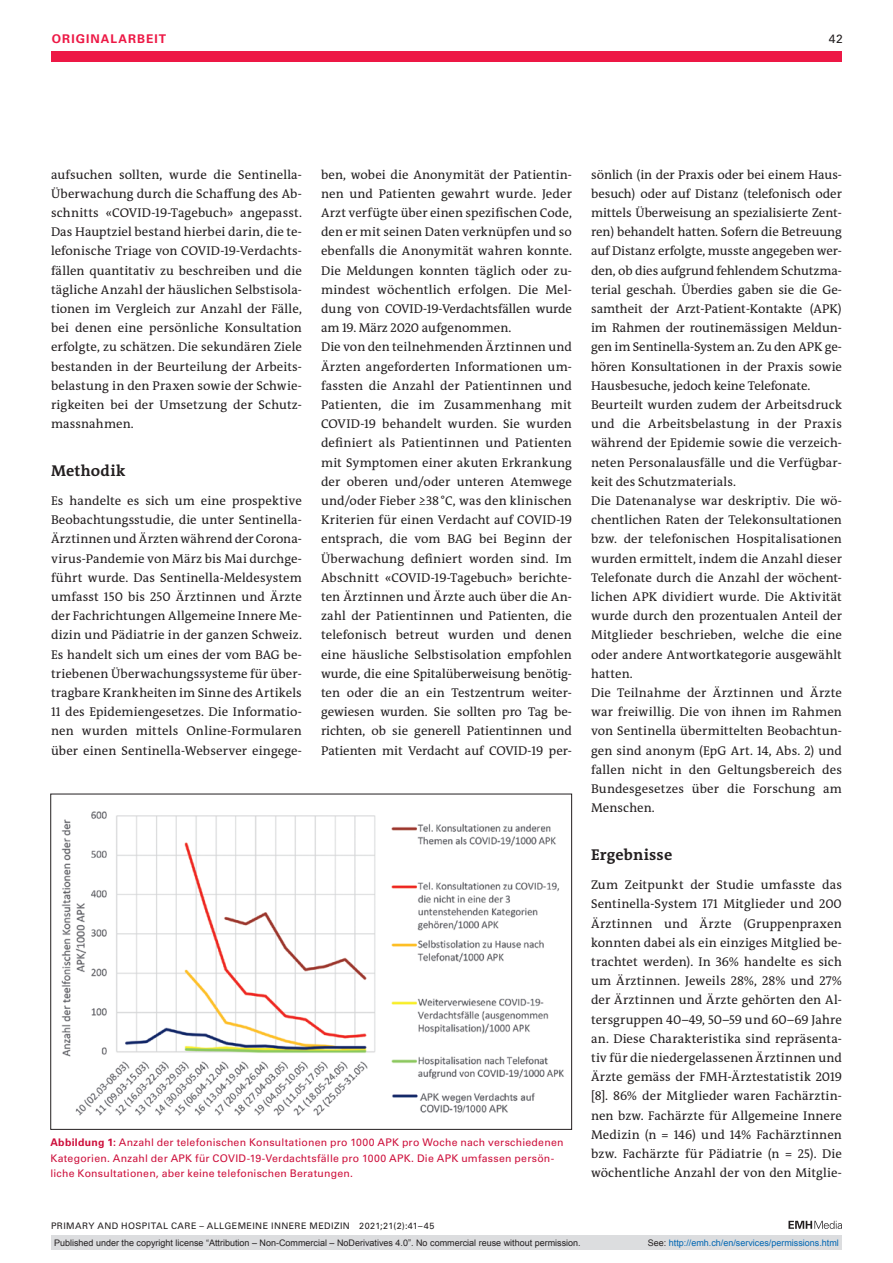
<style>
.page{position:relative;width:893px;height:1263px;background:#fff}
.page>*{position:absolute;margin:0;border:0;box-sizing:border-box;transform-origin:0 0}
.section-h1{font:700 15.75px "The Antiqua B W7";letter-spacing:.01em;color:#231f20}
.section-pn{font:12.75px/19.2px "The Antiqua B W5 Plain";color:#231f20;text-align:justify}
.ressort{font:700 12px "Univers LT Std";color:#ed1845}
.ressort-2{font:12px "Univers LT Std";color:#231f20}
.fig-caption{font:10.5px/15.8px "Univers LT Std";letter-spacing:.025em;color:#cd0f3b}
.t1{font:9px "Arial";color:#231f20}
.fusszeile{font:9px "Univers LT Std";letter-spacing:.045em;color:#231f20}
.t2{font:9px "Arial";color:#0066b3}
.s1{font-weight:700}
.s2{color:#231f20}
</style>
<div class="page">
<div style="left:51px;top:51px;width:791px;height:11px;background:#ed1845"></div>
<svg style="left:788px;top:1221px;width:54px;height:8px"></svg>
<img style="left:61px;top:811px;width:503px;height:305px">
<div style="left:51px;top:1235px;width:791px;height:15px;background:#dcdddf"></div>
<p class="ressort" style="left:52px;top:31px;width:10px">ORIGINALARBEIT</p>
<p class="ressort-2" style="left:829px;top:31px;width:15px">42</p>
<p class="section-pn" style="left:51px;top:165px;width:252px">aufsuchen sollten, wurde die Sentinella-Überwachung durch die Schaffung des Ab&shy;schnitts «COVID-19-Tagebuch» angepasst.<br>Das Hauptziel bestand hierbei darin, die te&shy;lefonische Triage von COVID-19-Verdachts&shy;fällen quantitativ zu beschreiben und die tägliche Anzahl der häuslichen Selbstisola&shy;tionen im Vergleich zur Anzahl der Fälle, bei denen eine persönliche Konsultation erfolgte, zu schätzen. Die sekundären Ziele bestanden in der Beurteilung der Arbeits&shy;belastung in den Praxen sowie der Schwie&shy;rigkeiten bei der Umsetzung der Schutz&shy;massnahmen.</p>
<p class="section-h1" style="left:51px;top:461px;width:76px">Methodik</p>
<p class="section-pn" style="left:51px;top:491px;width:252px">Es handelte es sich um eine prospektive Beobachtungsstudie, die unter Sentinella-Ärztinnen und Ärzten während der Corona&shy;virus-Pandemie von März bis Mai durchge&shy;führt wurde. Das Sentinella-Meldesystem umfasst 150 bis 250 Ärztinnen und Ärzte der Fachrichtungen Allgemeine Innere Me&shy;dizin und Pädiatrie in der ganzen Schweiz.<br>Es handelt sich um eines der vom BAG be&shy;triebenen Überwachungssysteme für über&shy;tragbare Krankheiten im Sinne des Artikels 11 des Epidemiengesetzes. Die Informatio&shy;nen wurden mittels Online-Formularen über einen Sentinella-Webserver eingege-</p>
<p class="section-pn" style="left:321px;top:165px;width:252px">ben, wobei die Anonymität der Patientin&shy;nen und Patienten gewahrt wurde. Jeder Arzt verfügte über einen spezifischen Code, den er mit seinen Daten verknüpfen und so ebenfalls die Anonymität wahren konnte.<br>Die Meldungen konnten täglich oder zu&shy;mindest wöchentlich erfolgen. Die Mel&shy;dung von COVID-19-Verdachtsfällen wurde am 19. März 2020 aufgenommen.</p>
<p class="section-pn" style="left:321px;top:338px;width:252px">Die von den teilnehmenden Ärztinnen und Ärzten angeforderten Informationen um&shy;fassten die Anzahl der Patientinnen und Patienten, die im Zusammenhang mit COVID-19 behandelt wurden. Sie wurden definiert als Patientinnen und Patienten mit Symptomen einer akuten Erkrankung der oberen und/oder unteren Atemwege und/oder Fieber ≥38°C, was den klinischen Kriterien für einen Verdacht auf COVID-19 entsprach, die vom BAG bei Beginn der Überwachung definiert worden sind. Im Abschnitt «COVID-19-Tagebuch» berichte&shy;ten Ärztinnen und Ärzte auch über die An&shy;zahl der Patientinnen und Patienten, die telefonisch betreut wurden und denen eine häusliche Selbstisolation empfohlen wurde, die eine Spitalüberweisung benötig&shy;ten oder die an ein Testzentrum weiter&shy;gewiesen wurden. Sie sollten pro Tag be&shy;richten, ob sie generell Patientinnen und Patienten mit Verdacht auf COVID-19 per-</p>
<p class="fig-caption" style="left:50px;top:1134px;width:515px"><span class="s1">ABBILDUNG 1:</span> Anzahl der telefonischen Konsultationen pro 1000 APK pro Woche nach verschiedenen<br>Kategorien. Anzahl der APK für COVID-19-Verdachtsfälle pro 1000 APK. Die APK umfassen persön&shy;liche Konsultationen, aber keine telefonischen Beratungen.</p>
<p class="fusszeile" style="left:51px;top:1220px;width:385px">PRIMARY AND HOSPITAL CARE – ALLGEMEINE INNERE MEDIZIN 2021;21(2):41–45</p>
<p class="section-pn" style="left:591px;top:165px;width:252px">sönlich (in der Praxis oder bei einem Haus&shy;besuch) oder auf Distanz (telefonisch oder mittels Überweisung an spezialisierte Zent&shy;ren) behandelt hatten. Sofern die Betreuung auf Distanz erfolgte, musste angegeben wer&shy;den, ob dies aufgrund fehlendem Schutzma&shy;terial geschah. Überdies gaben sie die Ge&shy;samtheit der Arzt-Patient-Kontakte (APK) im Rahmen der routinemässigen Meldun&shy;gen im Sentinella-System an. Zu den APK ge&shy;hören Konsultationen in der Praxis sowie Hausbesuche, jedoch keine Telefonate.</p>
<p class="section-pn" style="left:591px;top:395px;width:252px">Beurteilt wurden zudem der Arbeitsdruck und die Arbeitsbelastung in der Praxis während der Epidemie sowie die verzeich&shy;neten Personalausfälle und die Verfügbar&shy;keit des Schutzmaterials.</p>
<p class="section-pn" style="left:591px;top:491px;width:252px">Die Datenanalyse war deskriptiv. Die wö&shy;chentlichen Raten der Telekonsultationen bzw. der telefonischen Hospitalisationen wurden ermittelt, indem die Anzahl dieser Telefonate durch die Anzahl der wöchent&shy;lichen APK dividiert wurde. Die Aktivität wurde durch den prozentualen Anteil der Mitglieder beschrieben, welche die eine oder andere Antwortkategorie ausgewählt hatten.</p>
<p class="section-pn" style="left:591px;top:683px;width:252px">Die Teilnahme der Ärztinnen und Ärzte war freiwillig. Die von ihnen im Rahmen von Sentinella übermittelten Beobachtun&shy;gen sind anonym (EpG Art. 14, Abs. 2) und fallen nicht in den Geltungsbereich des Bundesgesetzes über die Forschung am Menschen.</p>
<p class="section-h1" style="left:591px;top:845px;width:83px">Ergebnisse</p>
<p class="section-pn" style="left:591px;top:875px;width:252px">Zum Zeitpunkt der Studie umfasste das Sentinella-System 171 Mitglieder und 200<br>Ärztinnen und Ärzte (Gruppenpraxen konnten dabei als ein einziges Mitglied be&shy;trachtet werden). In 36% handelte es sich um Ärztinnen. Jeweils 28%, 28% und 27% der Ärztinnen und Ärzte gehörten den Al&shy;tersgruppen 40–49, 50–59 und 60–69 Jahre an. Diese Charakteristika sind repräsenta&shy;tiv für die niedergelassenen Ärztinnen und Ärzte gemäss der FMH-Ärztestatistik 2019 [8]. 86% der Mitglieder waren Fachärztin&shy;nen bzw. Fachärzte für Allgemeine Innere Medizin (n = 146) und 14% Fachärztinnen bzw. Fachärzte für Pädiatrie (n = 25). Die wöchentliche Anzahl der von den Mitglie-</p>
<p class="t1" style="left:54px;top:1237px;width:528px">Published under the copyright license “Attribution – Non-Commercial – NoDerivatives 4.0”. No commercial reuse without permission.</p>
<p class="t2" style="left:648px;top:1237px;width:193px"><span class="s2">See:</span> http://emh.ch/en/services/permissions.html</p>
</div>
